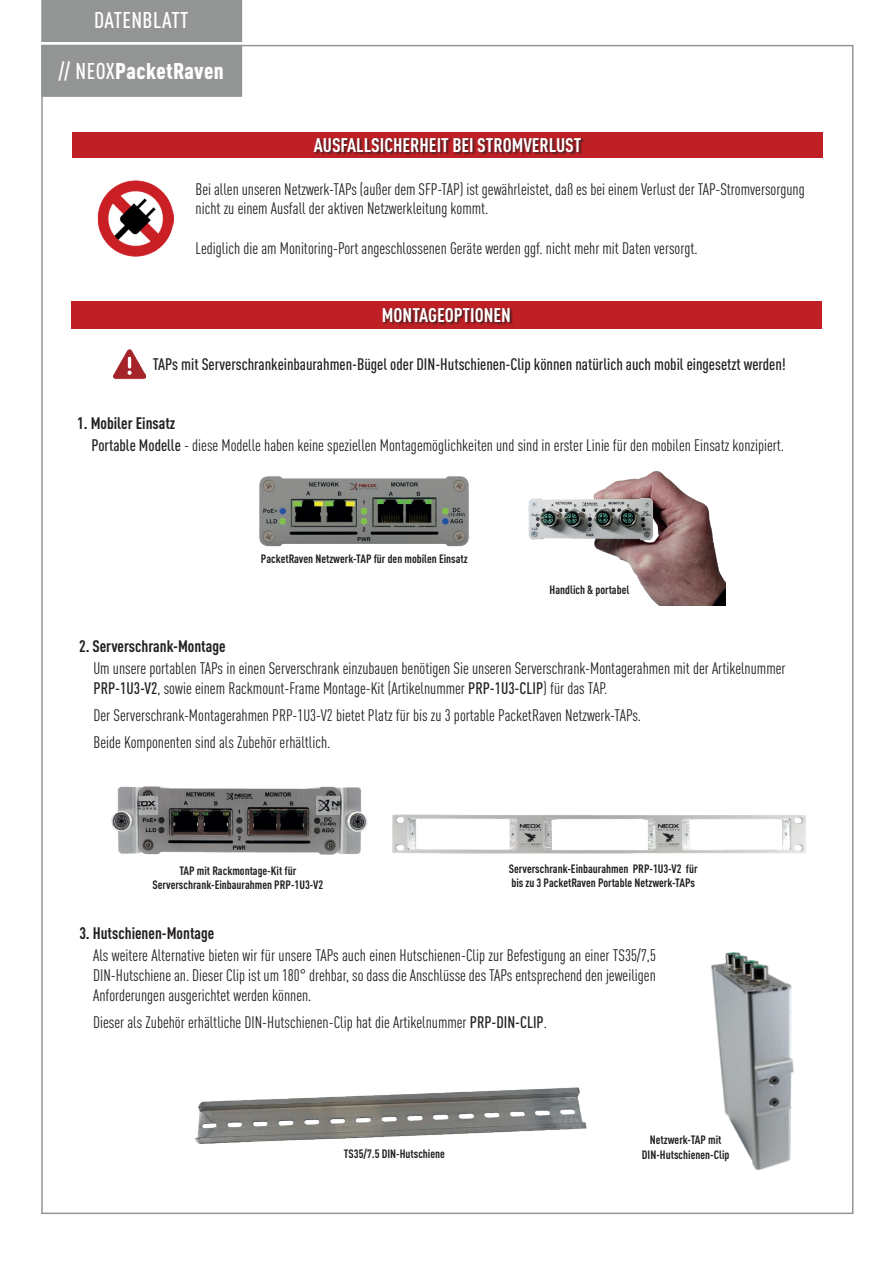
<style>
.page{position:relative;width:893px;height:1263px;background:#fff}
.page>*{position:absolute;margin:0;border:0;box-sizing:border-box;transform-origin:0 0}
.t1{font:900 condensed 22.5px "DIN Pro";letter-spacing:.015em;color:#fff}
.t2{font:500 condensed 22.5px "DIN Pro";letter-spacing:.02em;color:#fff}
.t3{font:700 condensed 19.5px "DIN Pro";color:#fff}
.t4{font:condensed 16.5px/19.8px "DIN Pro";color:#231f20}
.t5{font:500 condensed 16.5px "DIN Pro";color:#231f20}
.t6{font:700 condensed 16.5px "DIN Pro";color:#231f20}
.t7{font:700 condensed 12px/14.4px "DIN Pro";color:#231f20;text-align:center}
.s1{font-weight:500}
</style>
<div class="page">
<div style="left:41px;top:0;width:201px;height:42px;background:#939595"></div>
<div style="left:41px;top:45px;width:201px;height:52px;background:#939595;border:2px solid #919598"></div>
<img style="left:528px;top:471px;width:197px;height:134px">
<img style="left:113px;top:349px;width:33px;height:31px">
<div style="left:72px;top:301px;width:750px;height:28px;background:#bf2026"></div>
<img style="left:259px;top:476px;width:210px;height:71px">
<img style="left:111px;top:786px;width:257px;height:69px">
<img style="left:392px;top:814px;width:415px;height:40px">
<img style="left:711px;top:952px;width:83px;height:219px">
<img style="left:195px;top:1087px;width:392px;height:57px">
<img style="left:98px;top:181px;width:76px;height:76px">
<div style="left:72px;top:132px;width:750px;height:26px;background:#bf2026"></div>
<div style="left:314px;top:137px;width:271px;height:19px;background:#231f20;opacity:.75"></div>
<div style="left:383px;top:308px;width:130px;height:18px;background:#231f20;opacity:.75"></div>
<h1 class="t2" style="left:94px;top:4px;width:96px">DATENBLATT</h1>
<h1 class="t1" style="left:58px;top:53px;width:167px"><span class="s1">// NEOX</span>PacketRaven</h1>
<p class="t3" style="left:314px;top:130px;width:269px">AUSFALLSICHERHEIT BEI STROMVERLUST</p>
<p class="t4" style="left:196px;top:178px;width:611px">Bei allen unseren Netzwerk-TAPs (außer dem SFP-TAP) ist gewährleistet, daß es bei einem Verlust der TAP-Stromversorgung nicht zu einem Ausfall der aktiven Netzwerkleitung kommt.</p>
<p class="t4" style="left:196px;top:237px;width:504px">Lediglich die am Monitoring-Port angeschlossenen Geräte werden ggf. nicht mehr mit Daten versorgt.</p>
<p class="t3" style="left:382px;top:300px;width:131px">MONTAGEOPTIONEN</p>
<p class="t5" style="left:153px;top:352px;width:635px">TAPs mit Serverschrankeinbaurahmen-Bügel oder DIN-Hutschienen-Clip können natürlich auch mobil eingesetzt werden!</p>
<p class="t6" style="left:77px;top:410px;width:100px">1. Mobiler Einsatz</p>
<p class="t4" style="left:91px;top:434px;width:694px"><span class="s1">Portable Modelle</span> - diese Modelle haben keine speziellen Montagemöglichkeiten und sind in erster Linie für den mobilen Einsatz konzipiert.</p>
<p class="t6" style="left:79px;top:634px;width:148px">2. Serverschrank-Montage</p>
<p class="t7" style="left:261px;top:550px;width:208px">PacketRaven Netzwerk-TAP für den mobilen Einsatz</p>
<p class="t7" style="left:550px;top:581px;width:81px">Handlich &amp; portabel</p>
<p class="t4" style="left:94px;top:657px;width:693px">Um unsere portablen TAPs in einen Serverschrank einzubauen benötigen Sie unseren Serverschrank-Montagerahmen mit der Artikelnummer<br><span class="s1">PRP-1U3-V2</span>, sowie einem Rackmount-Frame Montage-Kit (Artikelnummer <span class="s1">PRP-1U3-CLIP</span>) für das TAP.</p>
<p class="t4" style="left:94px;top:700px;width:549px;line-height:27px">Der Serverschrank-Montagerahmen PRP-1U3-V2 bietet Platz für bis zu 3 portable PacketRaven Netzwerk-TAPs.<br>Beide Komponenten sind als Zubehör erhältlich.</p>
<p class="t7" style="left:152px;top:862px;width:172px">TAP mit Rackmontage-Kit für<br>Serverschrank-Einbaurahmen PRP-1U3-V2</p>
<p class="t7" style="left:509px;top:860px;width:190px;text-align:left">Serverschrank-Einbaurahmen PRP-1U3-V2 für bis zu 3 PacketRaven Portable Netzwerk-TAPs</p>
<p class="t6" style="left:79px;top:921px;width:136px">3. Hutschienen-Montage</p>
<p class="t4" style="left:93px;top:944px;width:564px;text-align:justify">Als weitere Alternative bieten wir für unsere TAPs auch einen Hutschienen-Clip zur Befestigung an einer TS35/7,5<br>DIN-Hutschiene an. Dieser Clip ist um 180° drehbar, so dass die Anschlüsse des TAPs entsprechend den jeweiligen Anforderungen ausgerichtet werden können.</p>
<p class="t4" style="left:93px;top:1011px;width:455px">Dieser als Zubehör erhältliche DIN-Hutschienen-Clip hat die Artikelnummer <span class="s1">PRP-DIN-CLIP</span>.</p>
<p class="t7" style="left:650px;top:1132px;width:73px">Netzwerk-TAP mit</p>
<p class="t7" style="left:344px;top:1145px;width:103px">TS35/7.5 DIN-Hutschiene</p>
<p class="t7" style="left:642px;top:1146px;width:89px">DIN-Hutschienen-Clip</p>
</div>
